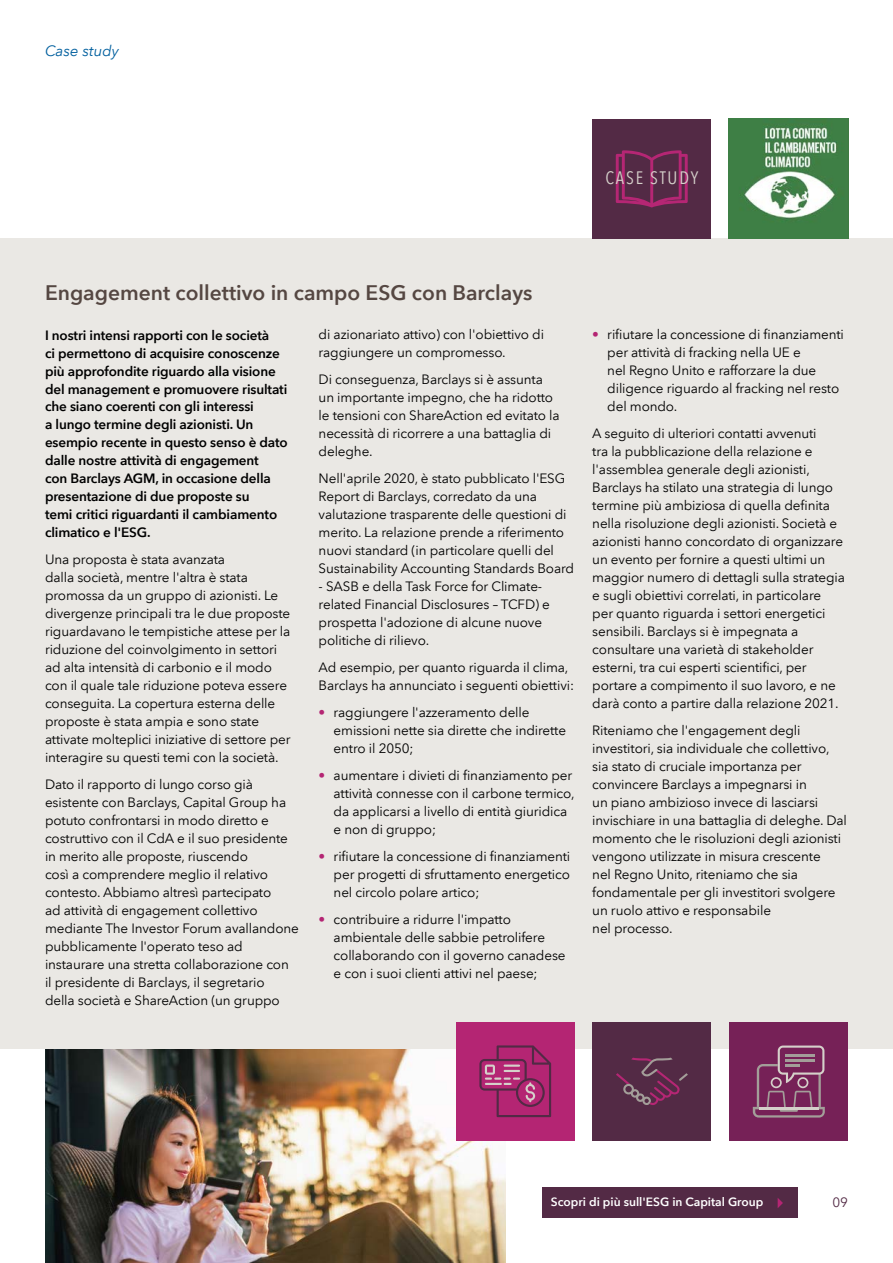
<style>
.page{position:relative;width:893px;height:1263px;background:#fff}
.page>*{position:absolute;margin:0;border:0;box-sizing:border-box;transform-origin:0 0}
.t1{font:600 21px "Avenir Next LT Com";color:#554742}
.t2{font:condensed 18px "Avenir Next LT Com";letter-spacing:.1em;color:#d5d0ca}
.t3{font:italic 15px "Avenir Next LT Com";color:#005f9e}
.t4{font:13.5px/18px "Avenir Next LT Com";letter-spacing:-.01em;color:#000}
.t5{font:600 13.5px/18px "Avenir Next LT Com";letter-spacing:-.01em;color:#000}
.t6{font:13.5px "Avenir Next LT Com";color:#532a45}
.t7{font:600 12px "Avenir Next LT Com";color:#fff}
.s1{color:#b42573}
</style>
<div class="page">
<img style="left:45px;top:1049px;width:461px;height:214px">
<div style="left:0;top:239px;width:893px;height:810px;background:#eae8e4"></div>
<div style="left:729px;top:1022px;width:119px;height:119px;background:#762157"></div>
<svg style="left:753px;top:1045px;width:72px;height:72px"></svg>
<div style="left:592px;top:119px;width:119px;height:120px;background:#532a45"></div>
<svg style="left:616px;top:150px;width:72px;height:57px"></svg>
<div style="left:456px;top:1022px;width:119px;height:119px;background:#b42573"></div>
<svg style="left:479px;top:1045px;width:72px;height:72px"></svg>
<div style="left:592px;top:1022px;width:119px;height:119px;background:#532a45"></div>
<svg style="left:616px;top:1058px;width:72px;height:47px"></svg>
<div style="left:542px;top:1188px;width:256px;height:30px;background:#532a45"></div>
<svg style="left:778px;top:1198px;width:5px;height:10px"></svg>
<img style="left:729px;top:119px;width:119px;height:120px">
<p class="t3" style="left:45px;top:42px;width:75px">Case study</p>
<h2 class="t2" style="left:605px;top:167px;width:94px">CASE STUDY</h2>
<h1 class="t1" style="left:45px;top:280px;width:489px">Engagement collettivo in campo ESG con Barclays</h1>
<p class="t5" style="left:45px;top:326px;width:244px">I nostri intensi rapporti con le società<br>ci permettono di acquisire conoscenze più approfondite riguardo alla visione del management e promuovere risultati che siano coerenti con gli interessi<br>a lungo termine degli azionisti. Un esempio recente in questo senso è dato dalle nostre attività di engagement<br>con Barclays AGM, in occasione della presentazione di due proposte su<br>temi critici riguardanti il cambiamento climatico e l'ESG.</p>
<p class="t4" style="left:45px;top:551px;width:247px">Una proposta è stata avanzata<br>dalla società, mentre l'altra è stata promossa da un gruppo di azionisti. Le divergenze principali tra le due proposte riguardavano le tempistiche attese per la riduzione del coinvolgimento in settori ad alta intensità di carbonio e il modo con il quale tale riduzione poteva essere conseguita. La copertura esterna delle proposte è stata ampia e sono state attivate molteplici iniziative di settore per interagire su questi temi con la società.</p>
<p class="t4" style="left:45px;top:776px;width:255px">Dato il rapporto di lungo corso già esistente con Barclays, Capital Group ha potuto confrontarsi in modo diretto e costruttivo con il CdA e il suo presidente in merito alle proposte, riuscendo<br>così a comprendere meglio il relativo contesto. Abbiamo altresì partecipato<br>ad attività di engagement collettivo mediante The Investor Forum avallandone pubblicamente l'operato teso ad instaurare una stretta collaborazione con il presidente di Barclays, il segretario<br>della società e ShareAction (un gruppo</p>
<p class="t4" style="left:319px;top:326px;width:227px">di azionariato attivo) con l'obiettivo di raggiungere un compromesso.</p>
<p class="t4" style="left:319px;top:371px;width:242px">Di conseguenza, Barclays si è assunta un importante impegno, che ha ridotto le tensioni con ShareAction ed evitato la necessità di ricorrere a una battaglia di deleghe.</p>
<p class="t4" style="left:319px;top:470px;width:257px">Nell'aprile 2020, è stato pubblicato l'ESG Report di Barclays, corredato da una valutazione trasparente delle questioni di merito. La relazione prende a riferimento nuovi standard (in particolare quelli del Sustainability Accounting Standards Board</p>
<p class="t4" style="left:319px;top:578px;width:233px">- SASB e della Task Force for Climate&shy;related Financial Disclosures – TCFD) e prospetta l'adozione di alcune nuove politiche di rilievo.</p>
<p class="t4" style="left:319px;top:659px;width:257px">Ad esempio, per quanto riguarda il clima,<br>Barclays ha annunciato i seguenti obiettivi:</p>
<p class="t4" style="left:334px;top:704px;width:234px;text-indent:-15px"><span class="s1">•</span> raggiungere l'azzeramento delle emissioni nette sia dirette che indirette entro il 2050;</p>
<p class="t4" style="left:334px;top:767px;width:243px;text-indent:-15px"><span class="s1">•</span> aumentare i divieti di finanziamento per attività connesse con il carbone termico, da applicarsi a livello di entità giuridica e non di gruppo;</p>
<p class="t4" style="left:334px;top:848px;width:238px;text-align:justify;text-indent:-15px"><span class="s1">•</span> rifiutare la concessione di finanziamenti per progetti di sfruttamento energetico nel circolo polare artico;</p>
<p class="t4" style="left:334px;top:911px;width:233px;text-indent:-15px"><span class="s1">•</span> contribuire a ridurre l'impatto ambientale delle sabbie petrolifere collaborando con il governo canadese e con i suoi clienti attivi nel paese;</p>
<p class="t4" style="left:607px;top:326px;width:238px;text-indent:-15px"><span class="s1">•</span> rifiutare la concessione di finanziamenti per attività di fracking nella UE e<br>nel Regno Unito e rafforzare la due diligence riguardo al fracking nel resto del mondo.</p>
<p class="t4" style="left:592px;top:424px;width:254px">A seguito di ulteriori contatti avvenuti<br>tra la pubblicazione della relazione e l'assemblea generale degli azionisti, Barclays ha stilato una strategia di lungo termine più ambiziosa di quella definita nella risoluzione degli azionisti. Società e azionisti hanno concordato di organizzare un evento per fornire a questi ultimi un maggior numero di dettagli sulla strategia e sugli obiettivi correlati, in particolare per quanto riguarda i settori energetici sensibili. Barclays si è impegnata a consultare una varietà di stakeholder esterni, tra cui esperti scientifici, per portare a compimento il suo lavoro, e ne darà conto a partire dalla relazione 2021.</p>
<p class="t4" style="left:592px;top:721px;width:256px">Riteniamo che l'engagement degli investitori, sia individuale che collettivo, sia stato di cruciale importanza per convincere Barclays a impegnarsi in<br>un piano ambizioso invece di lasciarsi invischiare in una battaglia di deleghe. Dal momento che le risoluzioni degli azionisti vengono utilizzate in misura crescente<br>nel Regno Unito, riteniamo che sia fondamentale per gli investitori svolgere un ruolo attivo e responsabile<br>nel processo.</p>
<p class="t7" style="left:551px;top:1194px;width:214px">Scopri di più sull'ESG in Capital Group</p>
<p class="t6" style="left:832px;top:1194px;width:17px">09</p>
</div>
